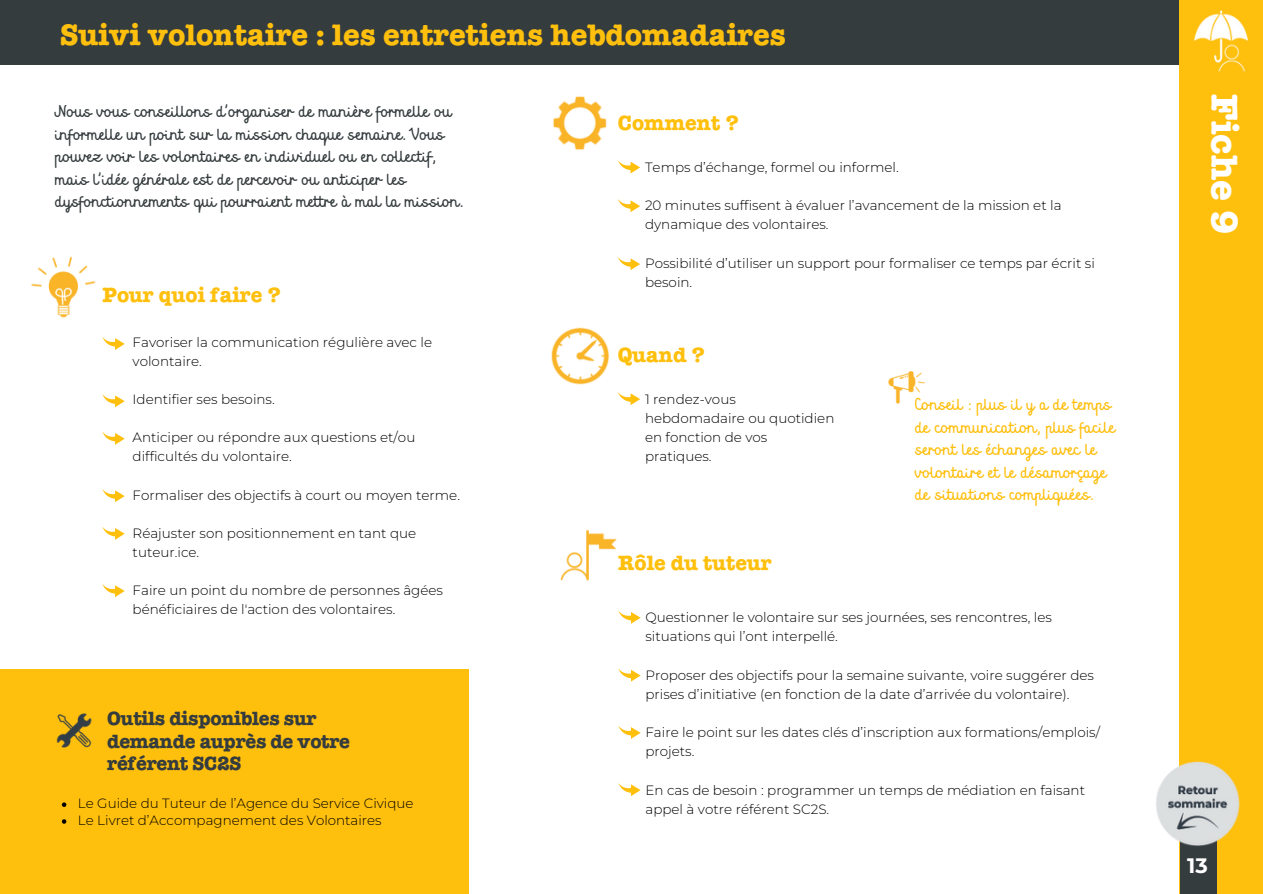
<style>
.page{position:relative;width:1263px;height:894px;background:#fff}
.page>*{position:absolute;margin:0;border:0;box-sizing:border-box;transform-origin:0 0}
.t1{font:700 37.5px "American Typewriter Std";color:#fff}
.t2{font:700 30px "American Typewriter Std";color:#ffbf0d}
.t3{font:700 21px "American Typewriter Std";color:#ffbf0d}
.t4{font:700 21px "Montserrat";color:#fff}
.t5{font:700 19.5px/22.4px "American Typewriter Std";letter-spacing:-.015em;color:#353c3e}
.t6{font:16.5px/22.5px "Mrs White";color:#353c3e}
.t7{font:16.5px/22.5px "Mrs White";color:#ffbf0d}
.t8{font:300 13.5px/19.2px "Montserrat";color:#000}
</style>
<div class="page">
<div style="left:0;top:0;width:1263px;height:65px;background:#353c3e"></div>
<div style="left:1180px;top:0;width:83px;height:893px;background:#ffbf0d"></div>
<div style="left:0;top:669px;width:469px;height:224px;background:#ffbf0d"></div>
<img style="left:553px;top:96px;width:54px;height:54px">
<img style="left:31px;top:256px;width:65px;height:62px">
<img style="left:56px;top:713px;width:36px;height:35px">
<svg style="left:102px;top:337px;width:23px;height:13px"></svg>
<svg style="left:618px;top:160px;width:22px;height:13px"></svg>
<svg style="left:102px;top:394px;width:23px;height:13px"></svg>
<svg style="left:618px;top:199px;width:22px;height:13px"></svg>
<svg style="left:102px;top:431px;width:23px;height:13px"></svg>
<svg style="left:618px;top:257px;width:22px;height:13px"></svg>
<svg style="left:102px;top:584px;width:23px;height:13px"></svg>
<svg style="left:102px;top:489px;width:23px;height:13px"></svg>
<svg style="left:102px;top:526px;width:23px;height:13px"></svg>
<svg style="left:62px;top:802px;width:4px;height:4px"></svg>
<svg style="left:62px;top:819px;width:4px;height:4px"></svg>
<svg style="left:618px;top:610px;width:23px;height:13px"></svg>
<svg style="left:618px;top:668px;width:23px;height:13px"></svg>
<svg style="left:618px;top:726px;width:23px;height:12px"></svg>
<svg style="left:618px;top:783px;width:23px;height:13px"></svg>
<img style="left:560px;top:529px;width:57px;height:52px">
<img style="left:551px;top:327px;width:59px;height:58px">
<svg style="left:618px;top:392px;width:22px;height:13px"></svg>
<img style="left:888px;top:371px;width:37px;height:33px">
<img style="left:1193px;top:10px;width:56px;height:62px">
<div style="left:1180px;top:839px;width:36px;height:54px;background:#353c3e"></div>
<img style="left:1156px;top:761px;width:84px;height:86px">
<p class="t2" style="left:60px;top:24px;width:727px">Suivi volontaire : les entretiens hebdomadaires</p>
<p class="t6" style="left:55px;top:102px;width:410px">Nous vous conseillons d’organiser de manière formelle ou informelle un point sur la mission chaque semaine. Vous pouvez voir les volontaires en individuel ou en collectif, mais l’idée générale est de percevoir ou anticiper les dysfonctionnements qui pourraient mettre à mal la mission.</p>
<p class="t3" style="left:102px;top:288px;width:180px">Pour quoi faire ?</p>
<p class="t8" style="left:133px;top:332px;width:301px">Favoriser la communication régulière avec le volontaire.</p>
<p class="t8" style="left:133px;top:389px;width:144px">Identifier ses besoins.</p>
<p class="t8" style="left:133px;top:427px;width:284px">Anticiper ou répondre aux questions et/ou difficultés du volontaire.</p>
<p class="t8" style="left:133px;top:485px;width:329px">Formaliser des objectifs à court ou moyen terme.</p>
<h3 class="t8" style="left:133px;top:523px;width:285px">Réajuster son positionnement en tant que tuteur.ice.</h3>
<p class="t8" style="left:133px;top:580px;width:312px">Faire un point du nombre de personnes âgées bénéficiaires de l'action des volontaires.</p>
<p class="t5" style="left:107px;top:710px;width:244px">Outils disponibles sur demande auprès de votre référent SC2S</p>
<h4 class="t8" style="left:78px;top:793px;width:337px">Le Guide du Tuteur de l’Agence du Service Civique</h4>
<h3 class="t8" style="left:78px;top:810px;width:305px">Le Livret d’Accompagnement des Volontaires</h3>
<p class="t3" style="left:618px;top:115px;width:123px">Comment ?</p>
<p class="t8" style="left:645px;top:157px;width:255px">Temps d’échange, formel ou informel.</p>
<p class="t8" style="left:645px;top:196px;width:418px">20 minutes suffisent à évaluer l’avancement de la mission et la dynamique des volontaires.</p>
<p class="t8" style="left:645px;top:253px;width:451px">Possibilité d’utiliser un support pour formaliser ce temps par écrit si besoin.</p>
<p class="t3" style="left:618px;top:347px;width:89px">Quand ?</p>
<p class="t8" style="left:645px;top:389px;width:191px">1 rendez-vous hebdomadaire ou quotidien en fonction de vos pratiques.</p>
<p class="t7" style="left:915px;top:395px;width:202px">Conseil : plus il y a de temps de communication, plus facile seront les échanges avec le volontaire et le désamorçage de situations compliquées.</p>
<p class="t3" style="left:618px;top:555px;width:155px">Rôle du tuteur</p>
<h3 class="t8" style="left:645px;top:607px;width:408px">Questionner le volontaire sur ses journées, ses rencontres, les situations qui l’ont interpellé.</h3>
<p class="t8" style="left:645px;top:665px;width:450px">Proposer des objectifs pour la semaine suivante, voire suggérer des prises d’initiative (en fonction de la date d’arrivée du volontaire).</p>
<p class="t8" style="left:645px;top:722px;width:456px">Faire le point sur les dates clés d’inscription aux formations/emplois/</p>
<p class="t8" style="left:645px;top:741px;width:50px">projets.</p>
<p class="t8" style="left:645px;top:780px;width:441px">En cas de besoin : programmer un temps de médiation en faisant appel à votre référent SC2S.</p>
<h2 class="t1" style="left:1238px;top:94px;width:142px;rotate:90deg">Fiche 9</h2>
<p class="t4" style="left:1187px;top:852px;width:22px">13</p>
</div>
